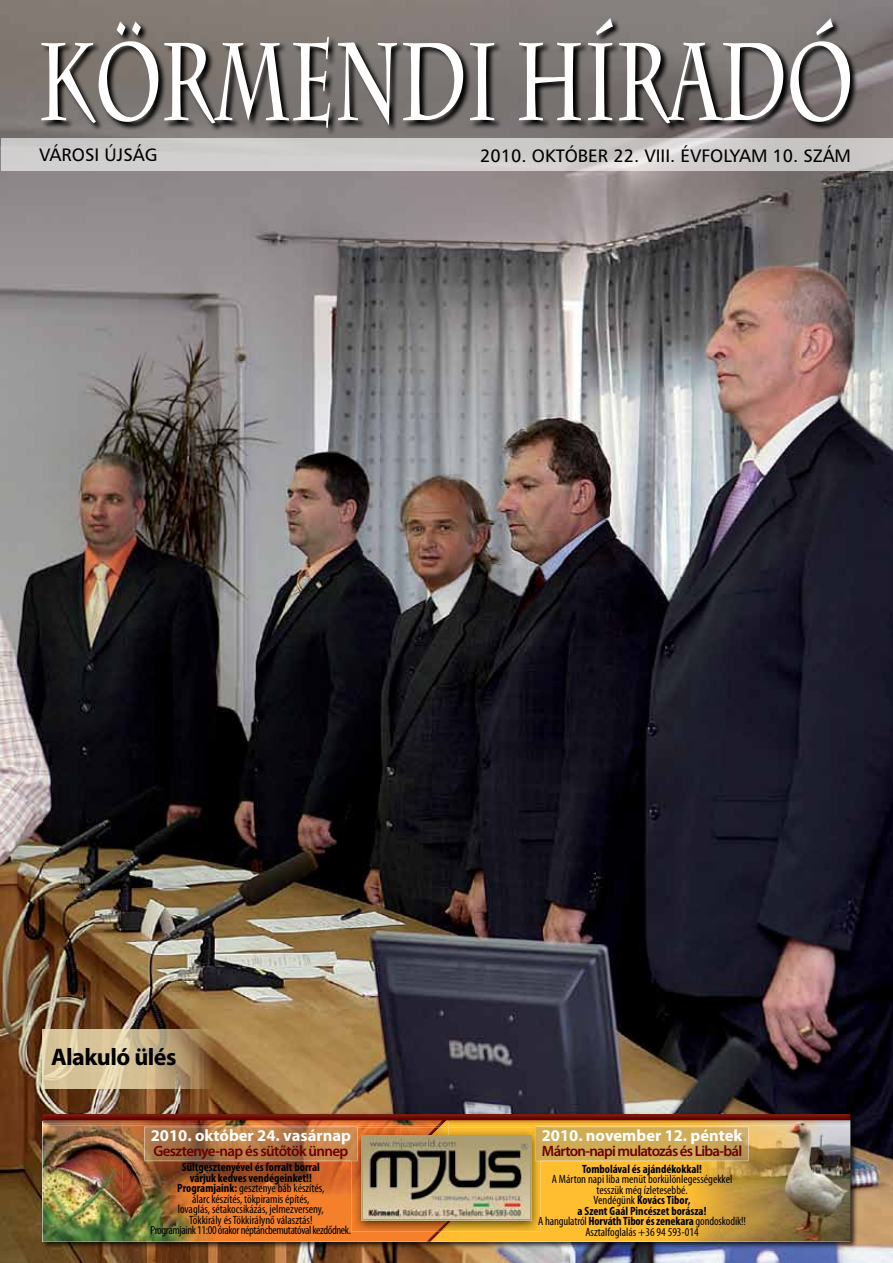
<style>
.page{position:relative;width:893px;height:1263px;background:#fff}
.page>*{position:absolute;margin:0;border:0;box-sizing:border-box;transform-origin:0 0}
.t1{font:700 109.5px "Charlesworth H";color:#fff;scale:.65 1}
.t2{font:700 24px "Myriad Pro";letter-spacing:-.02em;color:#000}
.t3{font:18px "Humanist 777 HBT";color:#000}
.t4{font:700 16.5px "Myriad Pro";color:#fff}
.t5{font:600 15px "Myriad Pro";letter-spacing:-.05em;color:#6a0000}
.t6{font:condensed 12px/10.5px "Myriad Pro";color:#000;text-align:center}
.t7{font:700 condensed 12px "Myriad Pro";color:#000}
.s1{font-weight:700}
</style>
<div class="page">
<img style="left:0;top:0;width:893px;height:1263px">
<svg style="left:41px;top:18px;width:817px;height:117px;background:#645f5c"></svg>
<svg style="left:1px;top:138px;width:892px;height:33px;background:#cfcccc"></svg>
<div style="left:41px;top:1112px;width:817px;height:137px;background:#000;opacity:.75"></div>
<img style="left:43px;top:1120px;width:807px;height:122px">
<img style="left:122px;top:1120px;width:327px;height:75px">
<svg style="left:435px;top:1120px;width:11px;height:7px"></svg>
<img style="left:43px;top:1114px;width:807px;height:6px">
<img style="left:426px;top:1231px;width:14px;height:11px">
<img style="left:351px;top:1127px;width:189px;height:104px">
<img style="left:351px;top:1127px;width:98px;height:68px">
<img style="left:421px;top:1127px;width:18px;height:8px">
<img style="left:436px;top:1220px;width:21px;height:11px">
<img style="left:364px;top:1135px;width:168px;height:85px">
<div style="left:361px;top:1135px;width:170px;height:85px;border:2px solid #ac9e71"></div>
<img style="left:144px;top:1127px;width:213px;height:34px">
<img style="left:536px;top:1127px;width:213px;height:34px">
<svg style="left:43px;top:1029px;width:170px;height:60px;background:#c8b289"></svg>
<h1 class="t1" style="left:38px;top:18px;width:1257px">KÖRMENDI HÍRADÓ</h1>
<h3 class="t3" style="left:39px;top:143px;width:120px">VÁROSI ÚJSÁG</h3>
<h3 class="t3" style="left:480px;top:144px;width:372px">2010. OKTÓBER 22. VIII. ÉVFOLYAM 10. SZÁM</h3>
<h2 class="t2" style="left:51px;top:1041px;width:127px">Alakuló ülés</h2>
<h3 class="t4" style="left:151px;top:1125px;width:202px">2010. október 24. vasárnap</h3>
<p class="t5" style="left:153px;top:1142px;width:197px">Gesztenye-nap és sütőtök ünnep</p>
<p class="t6" style="left:150px;top:1162px;width:202px"><span class="s1">Sültgesztenyével és forralt borral<br>várjuk kedves vendégeinket!!<br>Programjaink:</span> gesztenye báb készítés,<br>álarc készítés, tökpiramis építés,<br>lovaglás, sétakocsikázás, jelmezverseny,<br>Tökkirály és Tökkirálynő választás!<br>Programjaink 11:00 órakor néptáncbemutatóval kezdődnek.</p>
<h3 class="t4" style="left:542px;top:1125px;width:202px">2010. november 12. péntek</h3>
<p class="t5" style="left:542px;top:1142px;width:202px">Márton-napi mulatozás és Liba-bál</p>
<p class="t7" style="left:582px;top:1161px;width:122px">Tombolával és ajándékokkal!</p>
<p class="t6" style="left:538px;top:1174px;width:209px">A Márton napi liba menüt borkülönlegességekkel tesszük még ízletesebbé.<br>Vendégünk <span class="s1">Kovács Tibor,<br>a Szent Gaál Pincészet borásza!<br></span>A hangulatról <span class="s1">Horváth Tibor és zenekara</span> gondoskodik!!<br>Asztalfoglalás +36 94 593-014</p>
</div>
